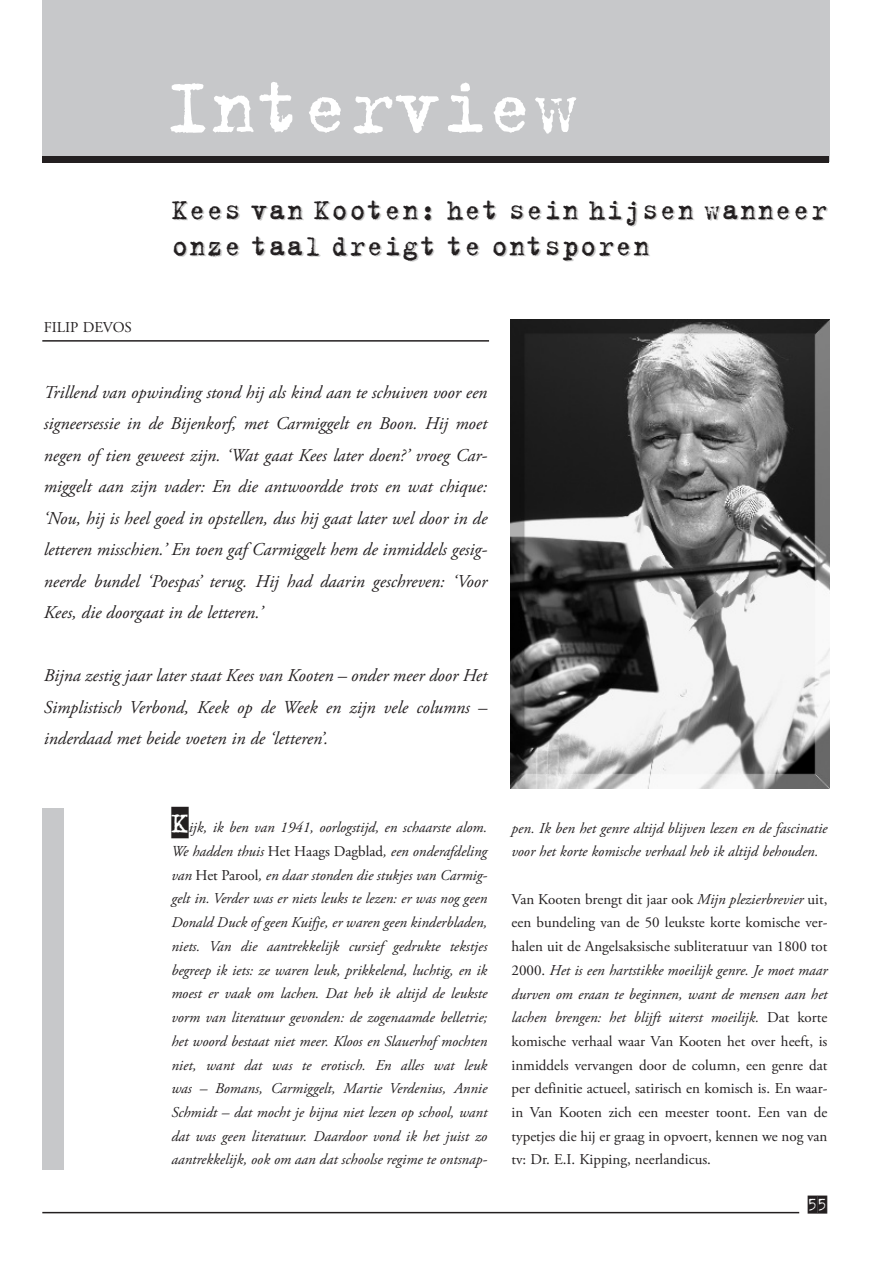
<style>
.page{position:relative;width:893px;height:1263px;background:#fff}
.page>*{position:absolute;margin:0;border:0;box-sizing:border-box;transform-origin:0 0}
.t1{font:84px "Trixie";color:#fff}
.t2{font:31.5px/36px "Trixie";letter-spacing:.05em;color:#231f20;scale:.94 1}
.t3{font:italic 18px/31.5px "Adobe Garamond Pro";color:#231f20;text-align:justify}
.t4{font:18px "Trixie Cameo";color:#231f20}
.t5{font:italic 15px/23.7px "Adobe Garamond Pro";color:#231f20;text-align:justify}
.t6{font:15px/23.7px "Adobe Garamond Pro";color:#231f20;text-align:justify}
.s1{color:#ccc}
.s2{font-family:"Trixie Cameo";font-style:normal;font-size:31.5px}
.s3{font-style:normal}
.s4{font-style:italic}
</style>
<div class="page">
<div style="left:42px;top:0;width:787px;height:162px;background:#c7c8ca"></div>
<hr style="left:42px;top:1212px;width:757px;height:1px;background:#231f20">
<hr style="left:42px;top:340px;width:447px;height:2px;background:#231f20">
<div style="left:42px;top:809px;width:22px;height:361px;background:#c7c8ca"></div>
<div style="left:42px;top:156px;width:787px;height:6px;background:#231f20"></div>
<img style="left:510px;top:320px;width:319px;height:468px">
<h1 class="t1" style="left:164px;top:53px;width:417px">Interview</h1>
<p class="t6" style="left:44px;top:317px;width:90px">FILIP DEVOS</p>
<h2 class="t2" style="left:171px;top:190px;width:701px">Kees van <span class="s1">Kooten:</span> het sein hijsen <span class="s1">wanneer </span>onze taal dreigt te <span class="s1">ontsporen</span></h2>
<p class="t3" style="left:44px;top:378px;width:445px">Trillend van opwinding stond hij als kind aan te schuiven voor een signeersessie in de Bijenkorf, met Carmiggelt en Boon. Hij moet negen of tien geweest zijn. ‘Wat gaat Kees later doen?’ vroeg Car&shy;miggelt aan zijn vader: En die antwoordde trots en wat chique: ‘Nou, hij is heel goed in opstellen, dus hij gaat later wel door in de letteren misschien.’ En toen gaf Carmiggelt hem de inmiddels gesig&shy;neerde bundel ‘Poespas’ terug. Hij had daarin geschreven: ‘Voor Kees, die doorgaat in de letteren.’</p>
<p class="t3" style="left:44px;top:662px;width:445px">Bijna zestig jaar later staat Kees van Kooten – onder meer door Het Simplistisch Verbond, Keek op de Week en zijn vele columns – inderdaad met beide voeten in de ‘letteren’.</p>
<p class="t5" style="left:171px;top:817px;width:317px"><span class="s2">K</span>ijk, ik ben van 1941, oorlogstijd, en schaarste alom.<br>We hadden thuis <span class="s3">Het Haags Dagblad</span>, een onderafdeling van <span class="s3">Het Parool</span>, en daar stonden die stukjes van Carmig&shy;gelt in. Verder was er niets leuks te lezen: er was nog geen Donald Duck of geen Kuifje, er waren geen kinderbladen, niets. Van die aantrekkelijk cursief gedrukte tekstjes begreep ik iets: ze waren leuk, prikkelend, luchtig, en ik moest er vaak om lachen. Dat heb ik altijd de leukste vorm van literatuur gevonden: de zogenaamde belletrie; het woord bestaat niet meer. Kloos en Slauerhof mochten niet, want dat was te erotisch. En alles wat leuk was – Bomans, Carmiggelt, Martie Verdenius, Annie Schmidt – dat mocht je bijna niet lezen op school, want dat was geen literatuur. Daardoor vond ik het juist zo aantrekkelijk, ook om aan dat schoolse regime te ontsnap-</p>
<p class="t5" style="left:512px;top:817px;width:317px">pen. Ik ben het genre altijd blijven lezen en de fascinatie voor het korte komische verhaal heb ik altijd behouden.</p>
<p class="t6" style="left:512px;top:888px;width:317px">Van Kooten brengt dit jaar ook <span class="s4">Mijn plezierbrevier</span> uit, een bundeling van de 50 leukste korte komische ver&shy;halen uit de Angelsaksische subliteratuur van 1800 tot 2000. <span class="s4">Het is een hartstikke moeilijk genre. Je moet maar durven om eraan te beginnen, want de mensen aan het lachen brengen: het blijft uiterst moeilijk.</span> Dat korte komische verhaal waar Van Kooten het over heeft, is inmiddels vervangen door de column, een genre dat per definitie actueel, satirisch en komisch is. En waar&shy;in Van Kooten zich een meester toont. Een van de typetjes die hij er graag in opvoert, kennen we nog van tv: Dr. E.I. Kipping, neerlandicus.</p>
<p class="t4" style="left:808px;top:1195px;width:21px">55</p>
</div>
